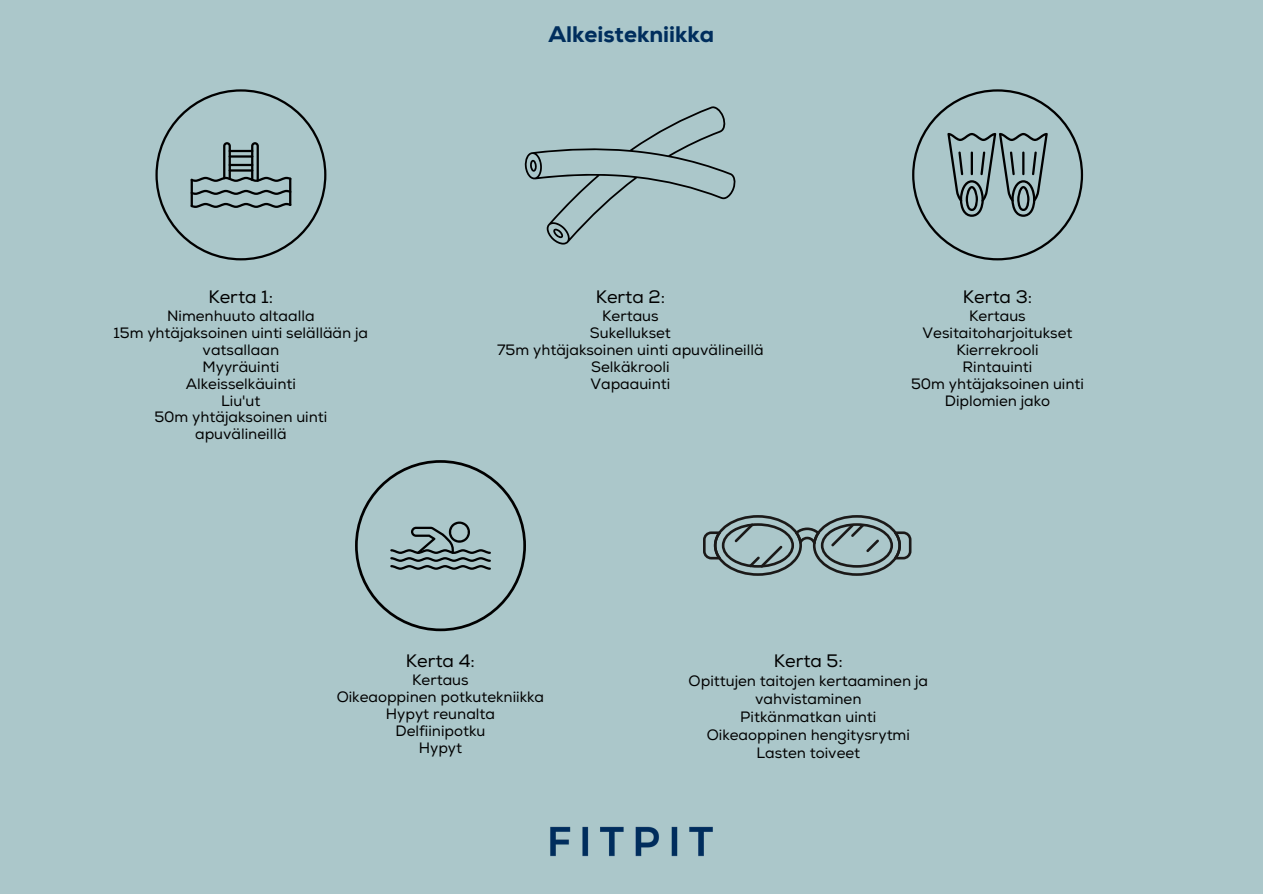
<style>
.page{position:relative;width:1263px;height:894px;background:#fff}
.page>*{position:absolute;margin:0;border:0;box-sizing:border-box;transform-origin:0 0}
.t1{font:800 22.5px "Nexa";color:#002e5d}
.t2{font:18px "Nexa";color:#000}
.t3{font:15px/16.8px "Nexa";color:#000;text-align:center}
</style>
<div class="page">
<div style="left:0;top:0;width:1263px;height:893px;background:#abc7ca"></div>
<svg style="left:703px;top:515px;width:208px;height:60px"></svg>
<svg style="left:355px;top:460px;width:171px;height:171px"></svg>
<svg style="left:155px;top:89px;width:171px;height:171px"></svg>
<svg style="left:912px;top:89px;width:171px;height:171px"></svg>
<svg style="left:524px;top:106px;width:212px;height:138px"></svg>
<img style="left:550px;top:826px;width:163px;height:31px">
<p class="t2" style="left:208px;top:286px;width:66px">Kerta 1:</p>
<p class="t3" style="left:113px;top:308px;width:256px">Nimenhuuto altaalla<br>15m yhtäjaksoinen uinti selällään ja vatsallaan<br>Myyräuinti<br>Alkeisselkäuinti<br>Liu'ut<br>50m yhtäjaksoinen uinti apuvälineillä</p>
<h1 class="t1" style="left:548px;top:27px;width:167px">Alkeistekniikka</h1>
<p class="t2" style="left:596px;top:286px;width:71px">Kerta 2:</p>
<p class="t3" style="left:497px;top:308px;width:268px">Kertaus<br>Sukellukset<br>75m yhtäjaksoinen uinti apuvälineillä<br>Selkäkrooli<br>Vapaauinti</p>
<p class="t2" style="left:963px;top:286px;width:71px">Kerta 3:</p>
<p class="t3" style="left:911px;top:308px;width:174px">Kertaus<br>Vesitaitoharjoitukset<br>Kierrekrooli<br>Rintauinti<br>50m yhtäjaksoinen uinti<br>Diplomien jako</p>
<p class="t2" style="left:406px;top:650px;width:71px">Kerta 4:</p>
<p class="t3" style="left:337px;top:672px;width:209px">Kertaus<br>Oikeaoppinen potkutekniikka<br>Hypyt reunalta<br>Delfiinipotku<br>Hypyt</p>
<p class="t2" style="left:774px;top:650px;width:71px">Kerta 5:</p>
<p class="t3" style="left:689px;top:672px;width:241px;line-height:18px">Opittujen taitojen kertaaminen ja vahvistaminen<br>Pitkänmatkan uinti<br>Oikeaoppinen hengitysrytmi<br>Lasten toiveet</p>
</div>
